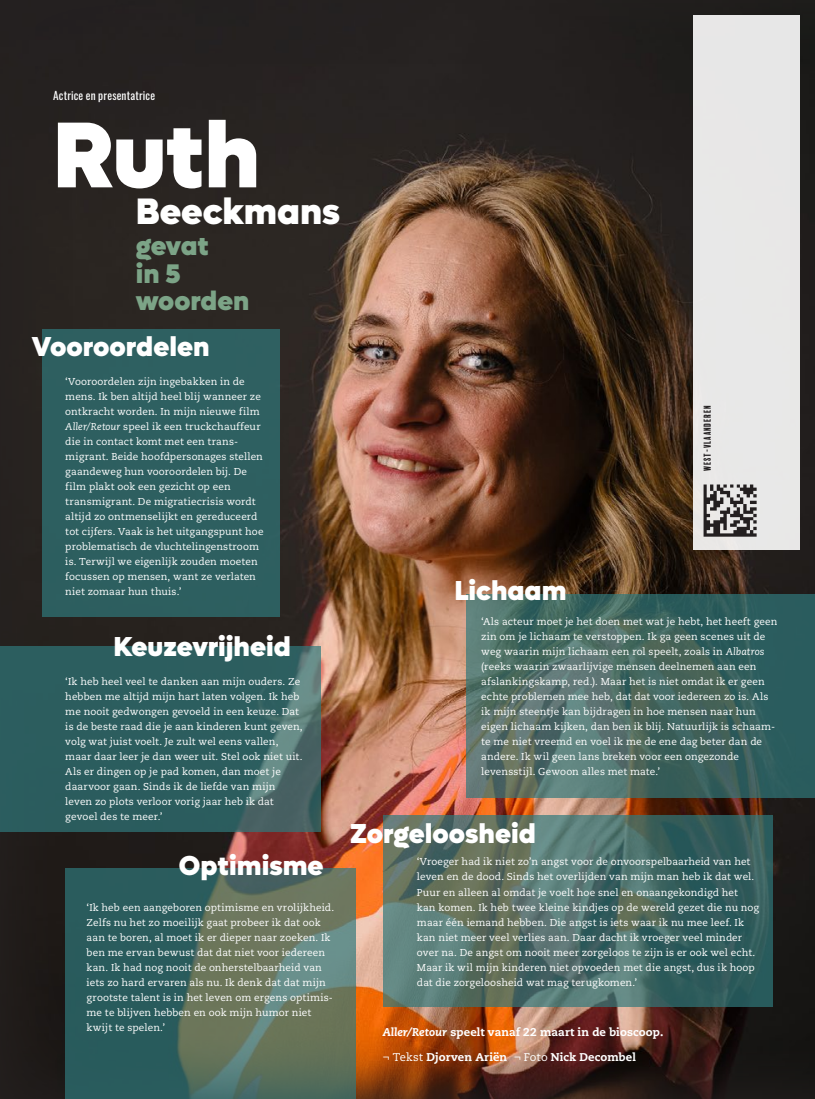
<style>
.page{position:relative;width:815px;height:1099px;background:#fff}
.page>*{position:absolute;margin:0;border:0;box-sizing:border-box;transform-origin:0 0}
.t1{font:900 93.75px "Lufga";color:#fff}
.t2{font:900 36.88px "Lufga";color:#fff}
.t3{font:900 27.5px "Lufga";color:#fff}
.t4{font:900 27px/27.9px "Lufga";color:#7ca487}
.t5{font:800 11.25px "Caecilia LT Pro 85";letter-spacing:.005em;color:#fff}
.t6{font:11.25px "Oswald";letter-spacing:.015em;color:#fff}
.t7{font:10px/15px "Caecilia LT Pro 55 Roman";letter-spacing:.01em;color:#fff}
.t8{font:9.25px "Balboa Plus Fill";letter-spacing:.04em;color:#231f20}
.s1{font-family:"Caecilia LT Pro 56";font-style:italic}
.s2{font-family:"Caecilia LT Pro 86";font-style:italic}
.s3{font-family:"Caecilia LT Pro 55 Roman";font-weight:400}
</style>
<div class="page">
<img style="left:0;top:0;width:815px;height:1098px">
<div style="left:43px;top:330px;width:237px;height:287px;background:#2e5f60"></div>
<svg style="left:0;top:646px;width:320px;height:186px;background:#316061"></svg>
<svg style="left:65px;top:868px;width:291px;height:230px;background:#4a6a60"></svg>
<svg style="left:383px;top:815px;width:389px;height:191px;background:#4c6c66"></svg>
<div style="left:693px;top:15px;width:106px;height:534px;background:#e8e8e7"></div>
<svg style="left:466px;top:594px;width:349px;height:203px;background:#446863"></svg>
<img style="left:703px;top:484px;width:54px;height:53px">
<p class="t6" style="left:53px;top:85px;width:103px">Actrice en presentatrice</p>
<h1 class="t1" style="left:53px;top:98px;width:209px">Ruth</h1>
<h2 class="t2" style="left:136px;top:189px;width:206px">Beeckmans</h2>
<h3 class="t4" style="left:136px;top:231px;width:115px">gevat<br>in 5 woorden</h3>
<h3 class="t3" style="left:32px;top:330px;width:179px">Vooroordelen</h3>
<p class="t7" style="left:65px;top:374px;width:200px">‘Vooroordelen zijn ingebakken in de mens. Ik ben altijd heel blij wanneer ze ontkracht worden. In mijn nieuwe film <span class="s1">Aller/Retour</span> speel ik een truckchauffeur die in contact komt met een trans&shy;migrant. Beide hoofdpersonages stellen gaandeweg hun vooroordelen bij. De film plakt ook een gezicht op een transmigrant. De migratiecrisis wordt altijd zo ontmenselijkt en gereduceerd tot cijfers. Vaak is het uitgangspunt hoe problematisch de vluchtelingenstroom is. Terwijl we eigenlijk zouden moeten focussen op mensen, want ze verlaten niet zomaar hun thuis.’</p>
<h3 class="t3" style="left:114px;top:629px;width:179px">Keuzevrijheid</h3>
<p class="t7" style="left:65px;top:674px;width:239px">‘Ik heb heel veel te danken aan mijn ouders. Ze hebben me altijd mijn hart laten volgen. Ik heb me nooit gedwongen gevoeld in een keuze. Dat is de beste raad die je aan kinderen kunt geven, volg wat juist voelt. Je zult wel eens vallen, maar daar leer je dan weer uit. Stel ook niet uit.<br>Als er dingen op je pad komen, dan moet je daarvoor gaan. Sinds ik de liefde van mijn leven zo plots verloor vorig jaar heb ik dat gevoel des te meer.’</p>
<h3 class="t3" style="left:179px;top:849px;width:146px">Optimisme</h3>
<p class="t7" style="left:87px;top:899px;width:249px">‘Ik heb een aangeboren optimisme en vrolijkheid.<br>Zelfs nu het zo moeilijk gaat probeer ik dat ook aan te boren, al moet ik er dieper naar zoeken. Ik ben me ervan bewust dat dat niet voor iedereen kan. Ik had nog nooit de onherstelbaarheid van iets zo hard ervaren als nu. Ik denk dat dat mijn grootste talent is in het leven om ergens optimis&shy;me te blijven hebben en ook mijn humor niet kwijt te spelen.’</p>
<p class="t8" style="left:702px;top:470px;width:67px;rotate:-90deg">WEST-VLAANDEREN</p>
<h3 class="t3" style="left:454px;top:574px;width:114px">Lichaam</h3>
<p class="t7" style="left:481px;top:614px;width:298px">‘Als acteur moet je het doen met wat je hebt, het heeft geen zin om je lichaam te verstoppen. Ik ga geen scenes uit de weg waarin mijn lichaam een rol speelt, zoals in <span class="s1">Albatros </span>(reeks waarin zwaarlijvige mensen deelnemen aan een afslankingskamp, red.). Maar het is niet omdat ik er geen echte problemen mee heb, dat dat voor iedereen zo is. Als ik mijn steentje kan bijdragen in hoe mensen naar hun eigen lichaam kijken, dan ben ik blij. Natuurlijk is schaam&shy;te me niet vreemd en voel ik me de ene dag beter dan de andere. Ik wil geen lans breken voor een ongezonde levensstijl. Gewoon alles met mate.’</p>
<h3 class="t3" style="left:350px;top:817px;width:187px">Zorgeloosheid</h3>
<p class="t7" style="left:417px;top:854px;width:344px">‘Vroeger had ik niet zo’n angst voor de onvoorspelbaarheid van het leven en de dood. Sinds het overlijden van mijn man heb ik dat wel.<br>Puur en alleen al omdat je voelt hoe snel en onaangekondigd het kan komen. Ik heb twee kleine kindjes op de wereld gezet die nu nog maar één iemand hebben. Die angst is iets waar ik nu mee leef. Ik kan niet meer veel verlies aan. Daar dacht ik vroeger veel minder over na. De angst om nooit meer zorgeloos te zijn is er ook wel echt.<br>Maar ik wil mijn kinderen niet opvoeden met die angst, dus ik hoop dat die zorgeloosheid wat mag terugkomen.’</p>
<p class="t5" style="left:383px;top:1024px;width:282px"><span class="s2">Aller/Retour</span> speelt vanaf 22 maart in de bioscoop.</p>
<p class="t5" style="left:383px;top:1049px;width:255px"><span class="s3">¬ Tekst</span> Djorven Ariën <span class="s3">¬ Foto</span> Nick Decombel</p>
</div>
